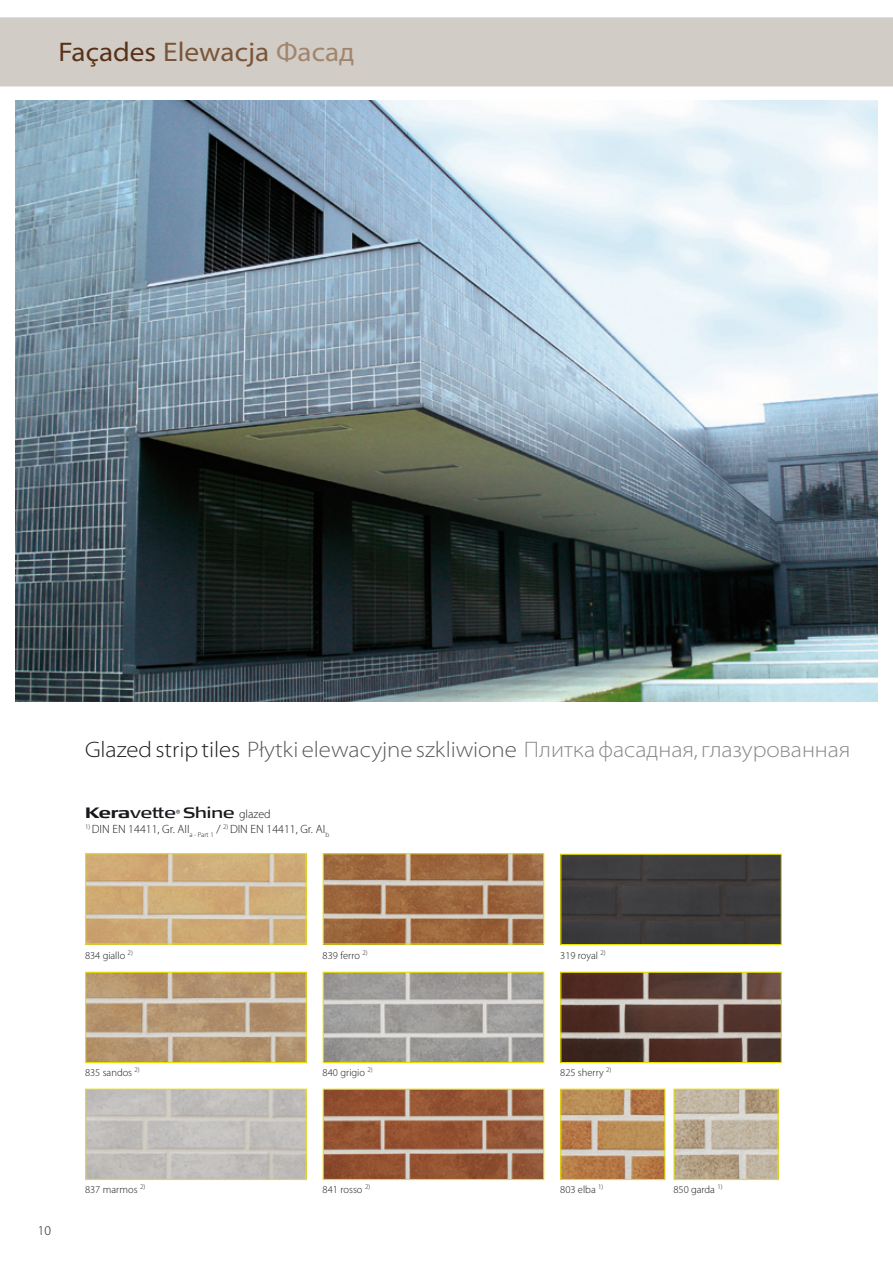
<style>
.page{position:relative;width:893px;height:1263px;background:#fff}
.page>*{position:absolute;margin:0;border:0;box-sizing:border-box;transform-origin:0 0}
.t1{font:semi-expanded 27px "Myriad Pro";color:#7a5538}
.t2{font:300 semi-expanded 22.5px "Myriad Pro";letter-spacing:-.005em;color:#87888a}
.t3{font:15px "Signa Ext";color:#1a171c}
.t4{font:300 13.5px "Myriad Pro";color:#1a171c}
.t5{font:300 12px "Myriad Pro";color:#1a171c}
.t6{font:300 10.5px "Myriad Pro";color:#1a171c}
.s1{color:#583119}
.s2{color:#a2856c}
.s3{color:#1a171c}
.s4{color:#58585a}
.s5{font-weight:700}
.s6{font-family:"Myriad Pro";font-weight:300;font-size:12px}
</style>
<div class="page">
<img style="left:562px;top:974px;width:218px;height:87px">
<div style="left:560px;top:972px;width:222px;height:91px;border:1px solid #e9e000"></div>
<img style="left:325px;top:974px;width:217px;height:87px">
<div style="left:323px;top:972px;width:221px;height:91px;border:1px solid #e9e000"></div>
<img style="left:325px;top:1091px;width:217px;height:87px">
<div style="left:323px;top:1089px;width:221px;height:91px;border:1px solid #e9e000"></div>
<img style="left:325px;top:855px;width:217px;height:87px">
<div style="left:323px;top:853px;width:221px;height:91px;border:1px solid #e9e000"></div>
<img style="left:87px;top:1091px;width:218px;height:87px">
<div style="left:85px;top:1089px;width:222px;height:91px;border:1px solid #e9e000"></div>
<img style="left:87px;top:855px;width:218px;height:87px">
<div style="left:85px;top:853px;width:222px;height:91px;border:1px solid #e9e000"></div>
<img style="left:87px;top:974px;width:218px;height:87px">
<div style="left:85px;top:972px;width:222px;height:91px;border:1px solid #e9e000"></div>
<img style="left:16px;top:101px;width:861px;height:601px">
<img style="left:562px;top:1091px;width:101px;height:87px">
<div style="left:560px;top:1089px;width:105px;height:91px;border:1px solid #e9e000"></div>
<img style="left:675px;top:1091px;width:102px;height:87px">
<div style="left:673px;top:1089px;width:106px;height:91px;border:1px solid #e9e000"></div>
<img style="left:562px;top:856px;width:218px;height:87px">
<div style="left:560px;top:854px;width:222px;height:91px;border:1px solid #e9e000"></div>
<div style="left:0;top:17px;width:893px;height:69px;background:#d1ccc5"></div>
<h1 class="t1" style="left:58px;top:37px;width:298px"><span class="s1">Façades</span> Elewacja <span class="s2">Фасад</span></h1>
<h2 class="t2" style="left:85px;top:737px;width:767px"><span class="s3">Glazed strip tiles</span> <span class="s4">Płytki elewacyjne szkliwione</span> Плитка фасадная, глазурованная</h2>
<h3 class="t3" style="left:85px;top:804px;width:187px"><span class="s5">Kera</span>vette<span class="s6">®</span> Shine <span class="s6">glazed</span></h3>
<p class="t5" style="left:85px;top:823px;width:246px"><sup>1)</sup> DIN EN 14411, Gr. AII<sub>a</sub> <sub>-</sub> <sub>Part</sub> <sub>1</sub> / <sup>2)</sup> DIN EN 14411, Gr. AI<sub>b</sub></p>
<p class="t6" style="left:85px;top:950px;width:49px">834 giallo <sup>2)</sup></p>
<p class="t6" style="left:85px;top:1067px;width:56px">835 sandos <sup>2)</sup></p>
<p class="t4" style="left:38px;top:1223px;width:15px">10</p>
<p class="t6" style="left:85px;top:1184px;width:62px">837 marmos <sup>2)</sup></p>
<p class="t6" style="left:323px;top:950px;width:47px">839 ferro <sup>2)</sup></p>
<p class="t6" style="left:560px;top:950px;width:47px">319 royal <sup>2)</sup></p>
<p class="t6" style="left:323px;top:1067px;width:52px">840 grigio <sup>2)</sup></p>
<p class="t6" style="left:560px;top:1067px;width:53px">825 sherry <sup>2)</sup></p>
<p class="t6" style="left:323px;top:1184px;width:49px">841 rosso <sup>2)</sup></p>
<p class="t6" style="left:560px;top:1184px;width:45px">803 elba <sup>1)</sup></p>
<p class="t6" style="left:673px;top:1184px;width:51px">850 garda <sup>1)</sup></p>
</div>
